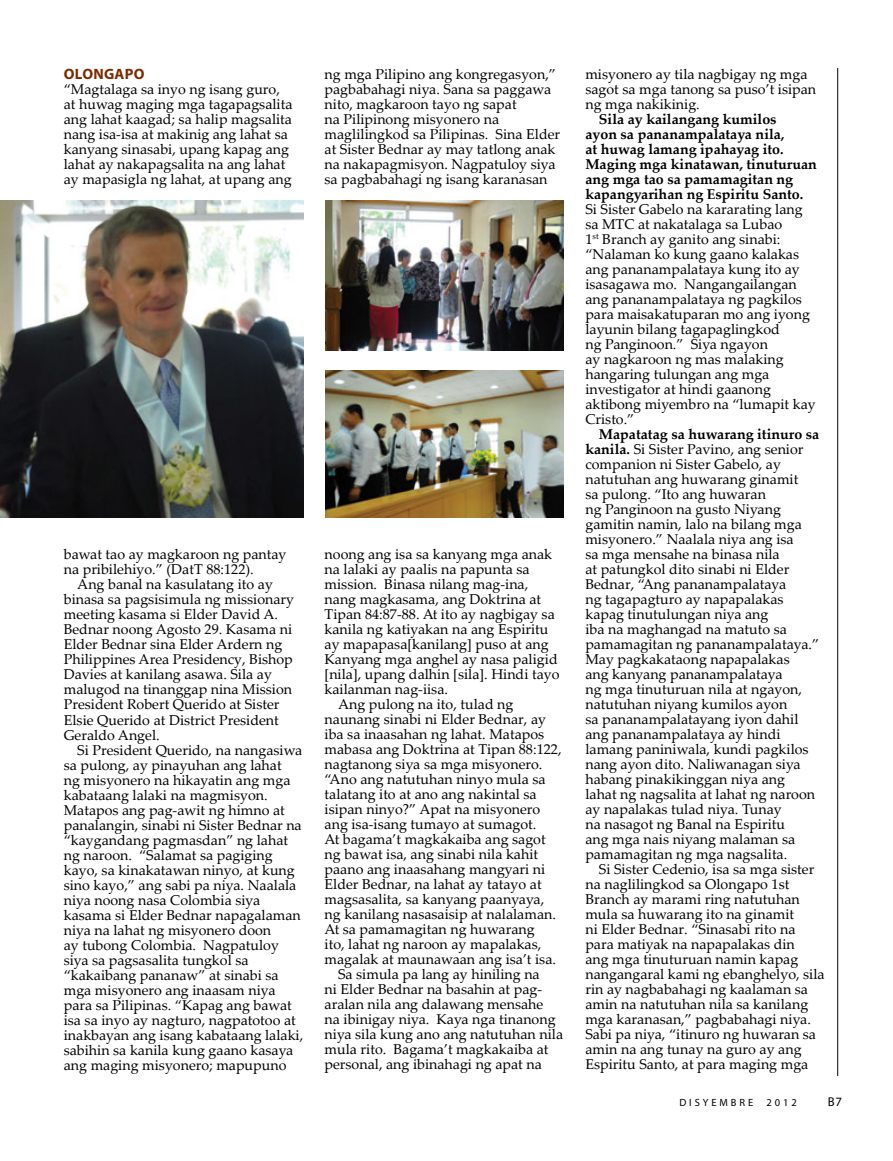
<style>
.page{position:relative;width:893px;height:1161px;background:#fff}
.page>*{position:absolute;margin:0;border:0;box-sizing:border-box;transform-origin:0 0}
.t1{font:700 15px "Myriad Pro";letter-spacing:.02em;color:#7c2900}
.t2{font:14.25px/15px "Palatino Linotype";color:#000}
.t3{font:700 14.25px/15px "Palatino Linotype";color:#000}
.t4{font:12.75px "Myriad Pro";color:#000}
.t5{font:10.5px "Myriad Pro";letter-spacing:.28em;color:#000}
.s1{font-weight:700}
</style>
<div class="page">
<hr style="left:837px;top:68px;width:1px;height:1008px;background:#000">
<img style="left:0;top:200px;width:303px;height:318px">
<img style="left:325px;top:200px;width:239px;height:151px">
<img style="left:325px;top:370px;width:239px;height:148px">
<p class="t1" style="left:64px;top:64px;width:82px">OLONGAPO</p>
<p class="t2" style="left:64px;top:81px;width:230px">“Magtalaga sa inyo ng isang guro, at huwag maging mga tagapagsalita ang lahat kaagad; sa halip magsalita nang isa-isa at makinig ang lahat sa kanyang sinasabi, upang kapag ang lahat ay nakapagsalita na ang lahat ay mapasigla ng lahat, at upang ang</p>
<p class="t2" style="left:325px;top:66px;width:237px">ng mga Pilipino ang kongregasyon,” pagbabahagi niya. Sana sa paggawa nito, magkaroon tayo ng sapat<br>na Pilipinong misyonero na maglilingkod sa Pilipinas. Sina Elder at Sister Bednar ay may tatlong anak na nakapagmisyon. Nagpatuloy siya sa pagbabahagi ng isang karanasan</p>
<p class="t2" style="left:64px;top:546px;width:224px">bawat tao ay magkaroon ng pantay na pribilehiyo.” (DatT 88:122).</p>
<p class="t2" style="left:64px;top:576px;width:232px;text-indent:13px">Ang banal na kasulatang ito ay binasa sa pagsisimula ng missionary meeting kasama si Elder David A.<br>Bednar noong Agosto 29. Kasama ni<br>Elder Bednar sina Elder Ardern ng<br>Philippines Area Presidency, Bishop<br>Davies at kanilang asawa. Sila ay malugod na tinanggap nina Mission<br>President Robert Querido at Sister<br>Elsie Querido at District President<br>Geraldo Angel.</p>
<p class="t2" style="left:64px;top:741px;width:241px;text-indent:13px">Si President Querido, na nangasiwa sa pulong, ay pinayuhan ang lahat<br>ng misyonero na hikayatin ang mga kabataang lalaki na magmisyon.<br>Matapos ang pag-awit ng himno at panalangin, sinabi ni Sister Bednar na “kaygandang pagmasdan” ng lahat ng naroon. “Salamat sa pagiging kayo, sa kinakatawan ninyo, at kung sino kayo,” ang sabi pa niya. Naalala niya noong nasa Colombia siya kasama si Elder Bednar napagalaman niya na lahat ng misyonero doon<br>ay tubong Colombia. Nagpatuloy siya sa pagsasalita tungkol sa “kakaibang pananaw” at sinabi sa mga misyonero ang inaasam niya para sa Pilipinas. “Kapag ang bawat isa sa inyo ay nagturo, nagpatotoo at inakbayan ang isang kabataang lalaki, sabihin sa kanila kung gaano kasaya ang maging misyonero; mapupuno</p>
<p class="t2" style="left:325px;top:546px;width:229px">noong ang isa sa kanyang mga anak</p>
<p class="t2" style="left:325px;top:561px;width:207px">na lalaki ay paalis na papunta sa</p>
<p class="t2" style="left:325px;top:576px;width:205px">mission. Binasa nilang mag-ina,</p>
<p class="t2" style="left:325px;top:591px;width:218px">nang magkasama, ang Doktrina at</p>
<p class="t2" style="left:325px;top:606px;width:232px">Tipan 84:87-88. At ito ay nagbigay sa</p>
<p class="t2" style="left:325px;top:621px;width:225px">kanila ng katiyakan na ang Espiritu</p>
<p class="t2" style="left:325px;top:636px;width:226px">ay mapapasa[kanilang] puso at ang</p>
<p class="t2" style="left:325px;top:651px;width:235px">Kanyang mga anghel ay nasa paligid</p>
<p class="t2" style="left:325px;top:666px;width:236px">[nila], upang dalhin [sila]. Hindi tayo</p>
<p class="t2" style="left:325px;top:681px;width:125px">kailanman nag-iisa.</p>
<p class="t2" style="left:338px;top:696px;width:177px">Ang pulong na ito, tulad ng</p>
<p class="t2" style="left:325px;top:711px;width:223px">naunang sinabi ni Elder Bednar, ay</p>
<p class="t2" style="left:325px;top:726px;width:221px">iba sa inaasahan ng lahat. Matapos</p>
<p class="t2" style="left:325px;top:741px;width:238px">mabasa ang Doktrina at Tipan 88:122,</p>
<p class="t2" style="left:325px;top:756px;width:219px">nagtanong siya sa mga misyonero.</p>
<p class="t2" style="left:325px;top:771px;width:223px">“Ano ang natutuhan ninyo mula sa</p>
<p class="t2" style="left:325px;top:786px;width:214px">talatang ito at ano ang nakintal sa</p>
<p class="t2" style="left:325px;top:801px;width:217px">isipan ninyo?” Apat na misyonero</p>
<p class="t2" style="left:325px;top:816px;width:213px">ang isa-isang tumayo at sumagot.</p>
<p class="t2" style="left:325px;top:831px;width:223px">At bagama’t magkakaiba ang sagot</p>
<p class="t2" style="left:325px;top:846px;width:215px">ng bawat isa, ang sinabi nila kahit</p>
<p class="t2" style="left:325px;top:861px;width:222px">paano ang inaasahang mangyari ni</p>
<p class="t2" style="left:325px;top:876px;width:219px">Elder Bednar, na lahat ay tatayo at</p>
<p class="t2" style="left:325px;top:891px;width:221px">magsasalita, sa kanyang paanyaya,</p>
<p class="t2" style="left:325px;top:906px;width:233px">ng kanilang nasasaisip at nalalaman.</p>
<p class="t2" style="left:325px;top:921px;width:212px">At sa pamamagitan ng huwarang</p>
<p class="t2" style="left:325px;top:936px;width:218px">ito, lahat ng naroon ay mapalakas,</p>
<p class="t2" style="left:325px;top:951px;width:233px">magalak at maunawaan ang isa’t isa.</p>
<p class="t2" style="left:338px;top:966px;width:203px">Sa simula pa lang ay hiniling na</p>
<p class="t2" style="left:325px;top:981px;width:219px">ni Elder Bednar na basahin at pag-</p>
<p class="t2" style="left:325px;top:996px;width:220px">aralan nila ang dalawang mensahe</p>
<p class="t2" style="left:325px;top:1011px;width:233px">na ibinigay niya. Kaya nga tinanong</p>
<p class="t2" style="left:325px;top:1026px;width:240px">niya sila kung ano ang natutuhan nila</p>
<p class="t2" style="left:325px;top:1041px;width:225px">mula rito. Bagama’t magkakaiba at</p>
<p class="t2" style="left:325px;top:1056px;width:219px">personal, ang ibinahagi ng apat na</p>
<p class="t2" style="left:585px;top:66px;width:232px">misyonero ay tila nagbigay ng mga sagot sa mga tanong sa puso’t isipan ng mga nakikinig.</p>
<p class="t3" style="left:585px;top:111px;width:233px;text-indent:13px">Sila ay kailangang kumilos<br>ayon sa pananampalataya nila,<br>at huwag lamang ipahayag ito.<br>Maging mga kinatawan, tinuturuan ang mga tao sa pamamagitan ng kapangyarihan ng Espiritu Santo.</p>
<p class="t2" style="left:585px;top:201px;width:232px">Si Sister Gabelo na kararating lang sa MTC at nakatalaga sa Lubao<br>1<sup>st</sup> Branch ay ganito ang sinabi: “Nalaman ko kung gaano kalakas ang pananampalataya kung ito ay isasagawa mo. Nangangailangan ang pananampalataya ng pagkilos para maisakatuparan mo ang iyong layunin bilang tagapaglingkod<br>ng Panginoon.” Siya ngayon<br>ay nagkaroon ng mas malaking hangaring tulungan ang mga investigator at hindi gaanong aktibong miyembro na “lumapit kay<br>Cristo.”</p>
<p class="t2" style="left:585px;top:426px;width:235px;text-indent:13px"><span class="s1">Mapatatag sa huwarang itinuro sa kanila.</span> Si Sister Pavino, ang senior companion ni Sister Gabelo, ay natutuhan ang huwarang ginamit<br>sa pulong. “Ito ang huwaran<br>ng Panginoon na gusto Niyang gamitin namin, lalo na bilang mga misyonero.” Naalala niya ang isa<br>sa mga mensahe na binasa nila<br>at patungkol dito sinabi ni Elder<br>Bednar, “Ang pananampalataya<br>ng tagapagturo ay napapalakas kapag tinutulungan niya ang<br>iba na maghangad na matuto sa pamamagitan ng pananampalataya.”<br>May pagkakataong napapalakas<br>ang kanyang pananampalataya<br>ng mga tinuturuan nila at ngayon, natutuhan niyang kumilos ayon<br>sa pananampalatayang iyon dahil ang pananampalataya ay hindi lamang paniniwala, kundi pagkilos nang ayon dito. Naliwanagan siya habang pinakikinggan niya ang lahat ng nagsalita at lahat ng naroon ay napalakas tulad niya. Tunay<br>na nasagot ng Banal na Espiritu<br>ang mga nais niyang malaman sa pamamagitan ng mga nagsalita.</p>
<p class="t2" style="left:585px;top:861px;width:241px;text-indent:13px">Si Sister Cedenio, isa sa mga sister na naglilingkod sa Olongapo 1st Branch ay marami ring natutuhan mula sa huwarang ito na ginamit<br>ni Elder Bednar. “Sinasabi rito na para matiyak na napapalakas din<br>ang mga tinuturuan namin kapag nangangaral kami ng ebanghelyo, sila rin ay nagbabahagi ng kaalaman sa amin na natutuhan nila sa kanilang mga karanasan,” pagbabahagi niya.<br>Sabi pa niya, “itinuro ng huwaran sa amin na ang tunay na guro ay ang Espiritu Santo, at para maging mga</p>
<p class="t5" style="left:679px;top:1096px;width:75px">DISYEMBRE</p>
<p class="t5" style="left:766px;top:1096px;width:32px">2012</p>
<p class="t4" style="left:828px;top:1093px;width:16px">B7</p>
</div>
